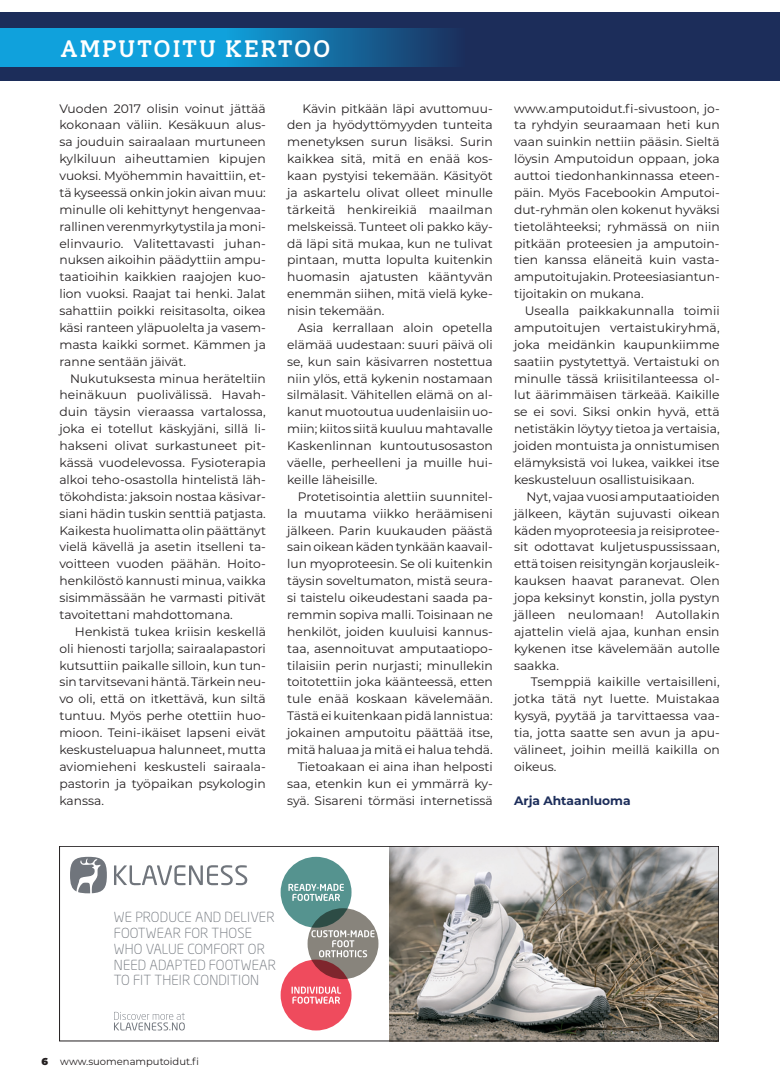
<style>
.page{position:relative;width:780px;height:1081px;background:#fff}
.page>*{position:absolute;margin:0;border:0;box-sizing:border-box;transform-origin:0 0}
.nega_otsikko_valkoinen{font:500 23.75px "Solway";letter-spacing:.05em;color:#fff}
.t1{font:300 13.75px/15.8px "Neo Sans W1 G";letter-spacing:.01em;color:#70757c}
._1_leipis_sis{font:12.25px/16.9px "Montserrat";color:#231f20;text-align:justify}
._1_leipis_ei_sis{font:12.25px/16.9px "Montserrat";color:#231f20;text-align:justify}
._1_nettiosoite{font:700 12.25px "Montserrat";color:#1c2d5a}
.t2{font:10px "Montserrat";color:#231f20}
.s1{font-weight:900}
</style>
<div class="page">
<div style="left:0;top:12px;width:780px;height:69px;background:#1c2d5a"></div>
<svg style="left:114px;top:1012px;width:71px;height:18px"></svg>
<svg style="left:70px;top:857px;width:37px;height:36px"></svg>
<svg style="left:114px;top:865px;width:133px;height:20px"></svg>
<div style="left:280px;top:959px;width:71px;height:71px;background:#ef4b5d;border-radius:50%"></div>
<svg style="left:291px;top:986px;width:50px;height:17px"></svg>
<div style="left:280px;top:857px;width:71px;height:70px;background:#55938f;border-radius:50%"></div>
<svg style="left:288px;top:884px;width:56px;height:17px"></svg>
<svg style="left:307px;top:908px;width:71px;height:71px;background:#7a6e69"></svg>
<svg style="left:311px;top:930px;width:63px;height:27px;background:#a4a19b"></svg>
<img style="left:389px;top:848px;width:327px;height:191px">
<div style="left:59px;top:846px;width:659px;height:195px;border:1px solid #231f20"></div>
<svg style="left:0;top:28px;width:448px;height:39px;background:#1286be"></svg>
<p class="nega_otsikko_valkoinen" style="left:60px;top:34px;width:272px">AMPUTOITU KERTOO</p>
<p class="_1_leipis_ei_sis" style="left:59px;top:99px;width:208px">Vuoden 2017 olisin voinut jättää kokonaan väliin. Kesäkuun alus&shy;sa jouduin sairaalaan murtuneen kylkiluun aiheuttamien kipujen vuoksi. Myöhemmin havaittiin, et&shy;tä kyseessä onkin jokin aivan muu: minulle oli kehittynyt hengenvaa&shy;rallinen verenmyrkytystila ja moni&shy;elinvaurio. Valitettavasti juhan&shy;nuksen aikoihin päädyttiin ampu&shy;taatioihin kaikkien raajojen kuo&shy;lion vuoksi. Raajat tai henki. Jalat sahattiin poikki reisitasolta, oikea käsi ranteen yläpuolelta ja vasem&shy;masta kaikki sormet. Kämmen ja ranne sentään jäivät.</p>
<p class="_1_leipis_sis" style="left:59px;top:369px;width:208px;text-indent:11px">Nukutuksesta minua heräteltiin heinäkuun puolivälissä. Havah&shy;duin täysin vieraassa vartalossa, joka ei totellut käskyjäni, sillä li&shy;hakseni olivat surkastuneet pit&shy;kässä vuodelevossa. Fysioterapia alkoi teho-osastolla hintelistä läh&shy;tökohdista: jaksoin nostaa käsivar&shy;siani hädin tuskin senttiä patjasta.<br>Kaikesta huolimatta olin päättänyt vielä kävellä ja asetin itselleni ta&shy;voitteen vuoden päähän. Hoito&shy;henkilöstö kannusti minua, vaikka sisimmässään he varmasti pitivät tavoitettani mahdottomana.</p>
<p class="_1_leipis_sis" style="left:59px;top:622px;width:208px;text-indent:16px">Henkistä tukea kriisin keskellä oli hienosti tarjolla; sairaalapastori kutsuttiin paikalle silloin, kun tun&shy;sin tarvitsevani häntä. Tärkein neu&shy;vo oli, että on itkettävä, kun siltä tuntuu. Myös perhe otettiin huo&shy;mioon. Teini-ikäiset lapseni eivät keskusteluapua halunneet, mutta aviomieheni keskusteli sairaala&shy;pastorin ja työpaikan psykologin kanssa.</p>
<p class="_1_leipis_sis" style="left:287px;top:99px;width:207px;text-indent:15px">Kävin pitkään läpi avuttomuu&shy;den ja hyödyttömyyden tunteita menetyksen surun lisäksi. Surin kaikkea sitä, mitä en enää kos&shy;kaan pystyisi tekemään. Käsityöt ja askartelu olivat olleet minulle tärkeitä henkireikiä maailman melskeissä. Tunteet oli pakko käy&shy;dä läpi sitä mukaa, kun ne tulivat pintaan, mutta lopulta kuitenkin huomasin ajatusten kääntyvän enemmän siihen, mitä vielä kyke&shy;nisin tekemään.</p>
<p class="_1_leipis_sis" style="left:287px;top:319px;width:207px;text-indent:11px">Asia kerrallaan aloin opetella elämää uudestaan: suuri päivä oli se, kun sain käsivarren nostettua niin ylös, että kykenin nostamaan silmälasit. Vähitellen elämä on al&shy;kanut muotoutua uudenlaisiin uo&shy;miin; kiitos siitä kuuluu mahtavalle Kaskenlinnan kuntoutusosaston väelle, perheelleni ja muille hui&shy;keille läheisille.</p>
<p class="_1_leipis_sis" style="left:287px;top:487px;width:207px;text-indent:11px">Protetisointia alettiin suunnitel&shy;la muutama viikko heräämiseni jälkeen. Parin kuukauden päästä sain oikean käden tynkään kaavail&shy;lun myoproteesin. Se oli kuitenkin täysin soveltumaton, mistä seura&shy;si taistelu oikeudestani saada pa&shy;remmin sopiva malli. Toisinaan ne henkilöt, joiden kuuluisi kannus&shy;taa, asennoituvat amputaatiopo&shy;tilaisiin perin nurjasti; minullekin toitotettiin joka käänteessä, etten tule enää koskaan kävelemään.<br>Tästä ei kuitenkaan pidä lannistua: jokainen amputoitu päättää itse, mitä haluaa ja mitä ei halua tehdä.</p>
<p class="_1_leipis_sis" style="left:287px;top:757px;width:207px;text-indent:11px">Tietoakaan ei aina ihan helposti saa, etenkin kun ei ymmärrä ky&shy;syä. Sisareni törmäsi internetissä</p>
<p class="_1_leipis_sis" style="left:514px;top:99px;width:207px">www.amputoidut.fi-sivustoon, jo&shy;ta ryhdyin seuraamaan heti kun vaan suinkin nettiin pääsin. Sieltä löysin Amputoidun oppaan, joka auttoi tiedonhankinnassa eteen&shy;päin. Myös Facebookin Amputoi&shy;dut-ryhmän olen kokenut hyväksi tietolähteeksi; ryhmässä on niin pitkään proteesien ja amputoin&shy;tien kanssa eläneitä kuin vasta&shy;amputoitujakin. Proteesiasiantun&shy;tijoitakin on mukana.</p>
<p class="_1_leipis_sis" style="left:514px;top:302px;width:207px;text-indent:11px">Usealla paikkakunnalla toimii amputoitujen vertaistukiryhmä, joka meidänkin kaupunkiimme saatiin pystytettyä. Vertaistuki on minulle tässä kriisitilanteessa ol&shy;lut äärimmäisen tärkeää. Kaikille se ei sovi. Siksi onkin hyvä, että netistäkin löytyy tietoa ja vertaisia, joiden montuista ja onnistumisen elämyksistä voi lukea, vaikkei itse keskusteluun osallistuisikaan.</p>
<p class="_1_leipis_sis" style="left:514px;top:487px;width:207px;text-indent:13px">Nyt, vajaa vuosi amputaatioiden jälkeen, käytän sujuvasti oikean käden myoproteesia ja reisiprotee&shy;sit odottavat kuljetuspussissaan, että toisen reisityngän korjausleik&shy;kauksen haavat paranevat. Olen jopa keksinyt konstin, jolla pystyn jälleen neulomaan! Autollakin ajattelin vielä ajaa, kunhan ensin kykenen itse kävelemään autolle saakka.</p>
<p class="_1_leipis_sis" style="left:514px;top:673px;width:207px;text-indent:17px">Tsemppiä kaikille vertaisilleni, jotka tätä nyt luette. Muistakaa kysyä, pyytää ja tarvittaessa vaa&shy;tia, jotta saatte sen avun ja apu&shy;välineet, joihin meillä kaikilla on oikeus.</p>
<p class="_1_nettiosoite" style="left:514px;top:791px;width:118px">Arja Ahtaanluoma</p>
<p class="t1" style="left:114px;top:909px;width:163px">WE PRODUCE AND DELIVER<br>FOOTWEAR FOR THOSE<br>WHO VALUE COMFORT OR<br>NEED ADAPTED FOOTWEAR<br>TO FIT THEIR CONDITION</p>
<p class="t2" style="left:42px;top:1054px;width:159px"><span class="s1">6</span> www.suomenamputoidut.fi</p>
</div>
